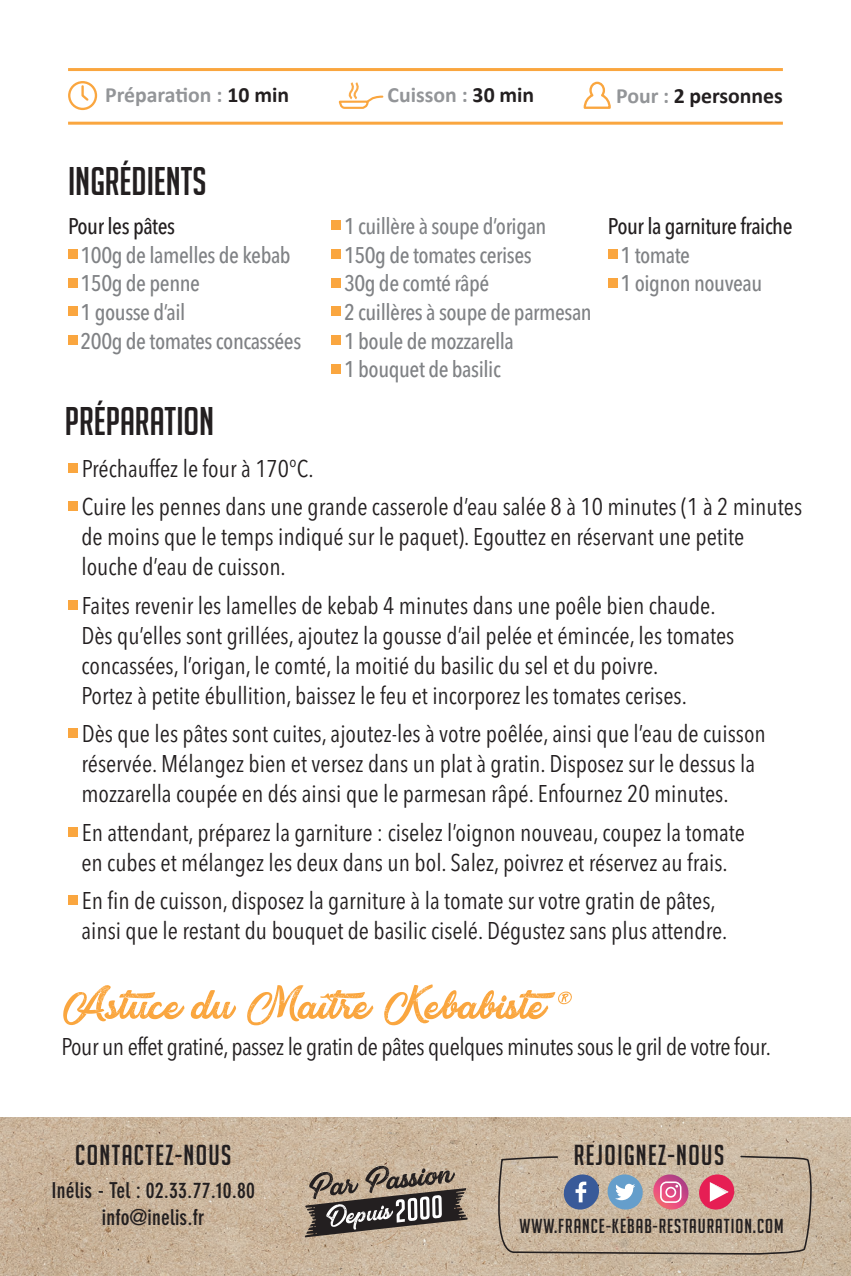
<style>
.page{position:relative;width:851px;height:1276px;background:#fff}
.page>*{position:absolute;margin:0;border:0;box-sizing:border-box;transform-origin:0 0}
.t1{font:54px "Atlantic Bentley";letter-spacing:.01em;color:#faa63f}
.t2{font:39px "Big Noodle Titling";color:#231f20}
.t3{font:28.2px "Big Noodle Titling";letter-spacing:.05em;color:#231f20}
.t4{font:condensed 24px "Avenir Next LT Pro";color:#231f20}
.t5{font:condensed 24px "Avenir Next LT Pro";letter-spacing:-.02em;color:#231f20}
.t6{font:500 condensed 22.5px "Avenir Next LT Pro";letter-spacing:-.02em;color:#808285}
.t7{font:500 condensed 22.5px "Avenir Next LT Pro";letter-spacing:-.02em;color:#231f20}
.t8{font:700 21.9px "Calibri";color:#939598}
.t9{font:700 21.9px "Calibri";color:#231f20}
.t10{font:700 condensed 21.6px/27px "DIN Neuzeit Grotesk Std";letter-spacing:.01em;color:#231f20;text-align:center}
.t11{font:19.8px "Big Noodle Titling";letter-spacing:.05em;color:#231f20}
.s1{color:#231f20}
.s2{color:#939598}
</style>
<div class="page">
<img style="left:0;top:1117px;width:850px;height:159px">
<svg style="left:305px;top:1165px;width:163px;height:72px;background:#887c70"></svg>
<svg style="left:490px;top:1155px;width:326px;height:100px;background:#c1aa9c"></svg>
<div style="left:68px;top:463px;width:9px;height:9px;background:#faa63f"></div>
<div style="left:68px;top:502px;width:9px;height:9px;background:#faa63f"></div>
<div style="left:68px;top:600px;width:9px;height:9px;background:#faa63f"></div>
<div style="left:68px;top:729px;width:9px;height:9px;background:#faa63f"></div>
<div style="left:68px;top:827px;width:9px;height:9px;background:#faa63f"></div>
<div style="left:68px;top:896px;width:9px;height:9px;background:#faa63f"></div>
<div style="left:68px;top:81px;width:29px;height:29px;border:2px solid #faa63f;border-radius:50%"></div>
<svg style="left:81px;top:84px;width:10px;height:17px"></svg>
<svg style="left:583px;top:81px;width:28px;height:28px"></svg>
<svg style="left:338px;top:82px;width:46px;height:27px"></svg>
<div style="left:68px;top:249px;width:9px;height:9px;background:#faa63f"></div>
<div style="left:68px;top:278px;width:9px;height:9px;background:#faa63f"></div>
<div style="left:68px;top:307px;width:9px;height:9px;background:#faa63f"></div>
<div style="left:68px;top:335px;width:9px;height:9px;background:#faa63f"></div>
<hr style="left:68px;top:122px;width:714px;height:3px;background:#faa63f">
<hr style="left:68px;top:68px;width:714px;height:3px;background:#faa63f">
<div style="left:331px;top:221px;width:9px;height:9px;background:#faa63f"></div>
<div style="left:331px;top:249px;width:9px;height:9px;background:#faa63f"></div>
<div style="left:331px;top:278px;width:9px;height:9px;background:#faa63f"></div>
<div style="left:331px;top:307px;width:9px;height:9px;background:#faa63f"></div>
<div style="left:331px;top:335px;width:9px;height:9px;background:#faa63f"></div>
<div style="left:331px;top:364px;width:9px;height:9px;background:#faa63f"></div>
<svg style="left:561px;top:993px;width:7px;height:9px"></svg>
<div style="left:557px;top:991px;width:15px;height:13px;border:1px solid #faa63f;border-radius:50%"></div>
<div style="left:608px;top:249px;width:9px;height:9px;background:#faa63f"></div>
<div style="left:608px;top:278px;width:9px;height:9px;background:#faa63f"></div>
<p class="t8" style="left:105px;top:80px;width:185px">Préparation : <span class="s1">10 min</span></p>
<p class="t8" style="left:387px;top:79px;width:148px">Cuisson : <span class="s1">30 min</span></p>
<p class="t9" style="left:616px;top:80px;width:168px"><span class="s2">Pour :</span> 2 personnes</p>
<p class="t2" style="left:68px;top:161px;width:140px">INGRÉDIENTS</p>
<p class="t7" style="left:68px;top:213px;width:109px">Pour les pâtes</p>
<p class="t6" style="left:80px;top:241px;width:212px">100g de lamelles de kebab</p>
<p class="t6" style="left:80px;top:270px;width:121px">150g de penne</p>
<p class="t6" style="left:80px;top:299px;width:106px">1 gousse d’ail</p>
<p class="t6" style="left:80px;top:327px;width:222px">200g de tomates concassées</p>
<p class="t2" style="left:65px;top:400px;width:151px">PRÉPARATION</p>
<p class="t6" style="left:344px;top:213px;width:204px">1 cuillère à soupe d’origan</p>
<p class="t6" style="left:344px;top:241px;width:189px">150g de tomates cerises</p>
<p class="t6" style="left:344px;top:270px;width:147px">30g de comté râpé</p>
<p class="t6" style="left:344px;top:299px;width:249px">2 cuillères à soupe de parmesan</p>
<p class="t6" style="left:344px;top:327px;width:171px">1 boule de mozzarella</p>
<p class="t6" style="left:344px;top:356px;width:158px">1 bouquet de basilic</p>
<p class="t7" style="left:608px;top:213px;width:186px">Pour la garniture fraiche</p>
<p class="t6" style="left:620px;top:241px;width:71px">1 tomate</p>
<p class="t6" style="left:620px;top:270px;width:143px">1 oignon nouveau</p>
<p class="t4" style="left:82px;top:454px;width:233px">Préchauffez le four à 170°C.</p>
<p class="t4" style="left:82px;top:492px;width:721px">Cuire les pennes dans une grande casserole d’eau salée 8 à 10 minutes (1 à 2 minutes</p>
<p class="t4" style="left:81px;top:522px;width:664px">de moins que le temps indiqué sur le paquet). Egouttez en réservant une petite</p>
<p class="t4" style="left:81px;top:552px;width:206px">louche d’eau de cuisson.</p>
<p class="t4" style="left:82px;top:591px;width:635px">Faites revenir les lamelles de kebab 4 minutes dans une poêle bien chaude.</p>
<p class="t4" style="left:81px;top:621px;width:654px">Dès qu’elles sont grillées, ajoutez la gousse d’ail pelée et émincée, les tomates</p>
<p class="t4" style="left:81px;top:651px;width:578px">concassées, l’origan, le comté, la moitié du basilic du sel et du poivre.</p>
<p class="t4" style="left:81px;top:681px;width:607px">Portez à petite ébullition, baissez le feu et incorporez les tomates cerises.</p>
<p class="t4" style="left:82px;top:719px;width:685px">Dès que les pâtes sont cuites, ajoutez-les à votre poêlée, ainsi que l’eau de cuisson</p>
<p class="t4" style="left:81px;top:749px;width:675px">réservée. Mélangez bien et versez dans un plat à gratin. Disposez sur le dessus la</p>
<p class="t4" style="left:81px;top:779px;width:648px">mozzarella coupée en dés ainsi que le parmesan râpé. Enfournez 20 minutes.</p>
<p class="t4" style="left:82px;top:818px;width:664px">En attendant, préparez la garniture : ciselez l’oignon nouveau, coupez la tomate</p>
<p class="t4" style="left:81px;top:848px;width:647px">en cubes et mélangez les deux dans un bol. Salez, poivrez et réservez au frais.</p>
<p class="t4" style="left:82px;top:886px;width:635px">En fin de cuisson, disposez la garniture à la tomate sur votre gratin de pâtes,</p>
<p class="t4" style="left:81px;top:916px;width:647px">ainsi que le restant du bouquet de basilic ciselé. Dégustez sans plus attendre.</p>
<p class="t1" style="left:61px;top:975px;width:486px">Astuce du Maître Kebabiste</p>
<p class="t5" style="left:61px;top:1032px;width:711px">Pour un effet gratiné, passez le gratin de pâtes quelques minutes sous le gril de votre four.</p>
<p class="t3" style="left:75px;top:1139px;width:158px">CONTACTEZ-NOUS</p>
<p class="t3" style="left:573px;top:1139px;width:152px">REJOIGNEZ-NOUS</p>
<p class="t10" style="left:52px;top:1177px;width:205px">Inélis - Tel : 02.33.77.10.80 info@inelis.fr</p>
<p class="t11" style="left:519px;top:1215px;width:266px">WWW.FRANCE-KEBAB-RESTAURATION.COM</p>
</div>
